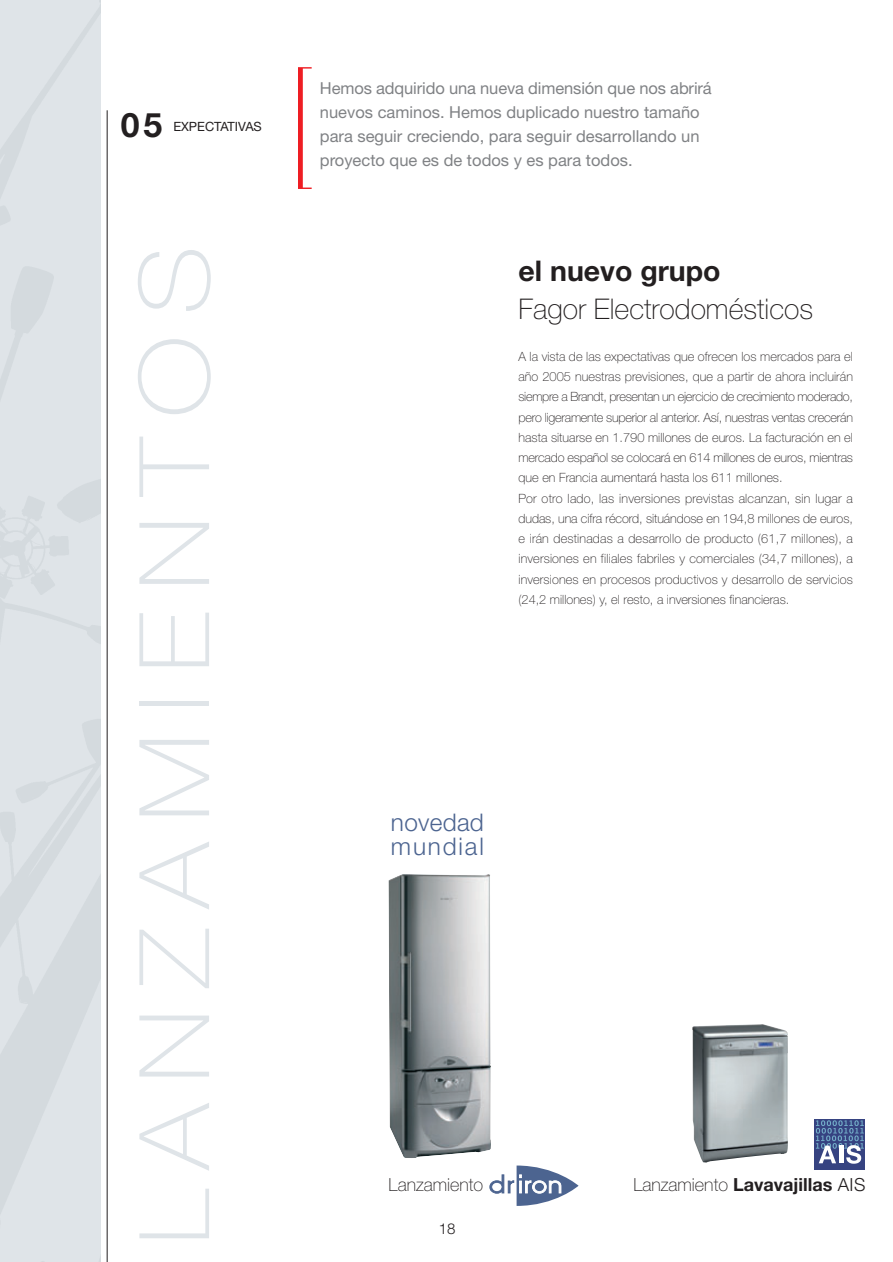
<style>
.page{position:relative;width:893px;height:1262px;background:#fff}
.page>*{position:absolute;margin:0;border:0;box-sizing:border-box;transform-origin:0 0}
.t1{font:100 97.5px "Helvetica Neue";letter-spacing:.185em;color:#dfe4e8;scale:1.13 1}
.t2{font:700 33.75px "Helvetica Neue";color:#231f20}
.t3{font:100 28.5px "Helvetica Neue";color:#231f20}
.t4{font:700 28.5px "Helvetica Neue";color:#231f20}
.t5{font:300 24.3px/24.3px "Helvetica Neue";letter-spacing:.045em;color:#4c6490}
.t6{font:700 18px "Helvetica Neue";color:#231f20}
.t7{font:100 18px "Helvetica Neue";color:#231f20}
.t8{font:16.5px/24px "Helvetica Neue";color:#808285}
.t9{font:300 15px "Helvetica Neue";color:#231f20}
.t10{font:100 12.75px/20.2px "Helvetica Neue";color:#231f20}
.t11{font:12.75px "Helvetica Neue";color:#231f20}
.s1{font-weight:100}
.s2{font-weight:300}
</style>
<div class="page">
<img style="left:0;top:860px;width:101px;height:401px">
<img style="left:0;top:0;width:101px;height:860px">
<svg style="left:298px;top:67px;width:14px;height:122px"></svg>
<hr style="left:107px;top:110px;width:1px;height:1151px;background:#231f20">
<svg style="left:489px;top:1165px;width:89px;height:40px"></svg>
<img style="left:388px;top:874px;width:103px;height:284px">
<img style="left:692px;top:1024px;width:96px;height:138px">
<div style="left:814px;top:1119px;width:51px;height:50px;background:#364381"></div>
<svg style="left:816px;top:1120px;width:48px;height:43px"></svg>
<hr style="left:839px;top:1145px;width:4px;height:18px;background:#fff">
<h2 class="t2" style="left:121px;top:113px;width:43px">05</h2>
<p class="t11" style="left:173px;top:122px;width:90px">EXPECTATIVAS</p>
<h1 class="t1" style="left:139px;top:1245px;width:886px;rotate:-90deg">LANZAMIENTOS</h1>
<p class="t8" style="left:320px;top:78px;width:393px">Hemos adquirido una nueva dimensión que nos abrirá nuevos caminos. Hemos duplicado nuestro tamaño para seguir creciendo, para seguir desarrollando un proyecto que es de todos y es para todos.</p>
<h3 class="t4" style="left:518px;top:260px;width:204px">el nuevo grupo</h3>
<h3 class="t3" style="left:518px;top:298px;width:296px">Fagor Electrodomésticos</h3>
<p class="t10" style="left:518px;top:347px;width:336px">A la vista de las expectativas que ofrecen los mercados para el año 2005 nuestras previsiones, que a partir de ahora incluirán siempre a Brandt, presentan un ejercicio de crecimiento moderado, pero ligeramente superior al anterior. Así, nuestras ventas crecerán hasta situarse en 1.790 millones de euros. La facturación en el mercado español se colocará en 614 millones de euros, mientras que en Francia aumentará hasta los 611 millones.<br>Por otro lado, las inversiones previstas alcanzan, sin lugar a dudas, una cifra récord, situándose en 194,8 millones de euros, e irán destinadas a desarrollo de producto (61,7 millones), a inversiones en filiales fabriles y comerciales (34,7 millones), a inversiones en procesos productivos y desarrollo de servicios (24,2 millones) y, el resto, a inversiones financieras.</p>
<h3 class="t5" style="left:391px;top:812px;width:94px">novedad mundial</h3>
<h3 class="t7" style="left:389px;top:1178px;width:96px">Lanzamiento</h3>
<h3 class="t6" style="left:633px;top:1178px;width:234px"><span class="s1">Lanzamiento</span> Lavavajillas <span class="s2">AIS</span></h3>
<p class="t9" style="left:439px;top:1223px;width:18px">18</p>
</div>
